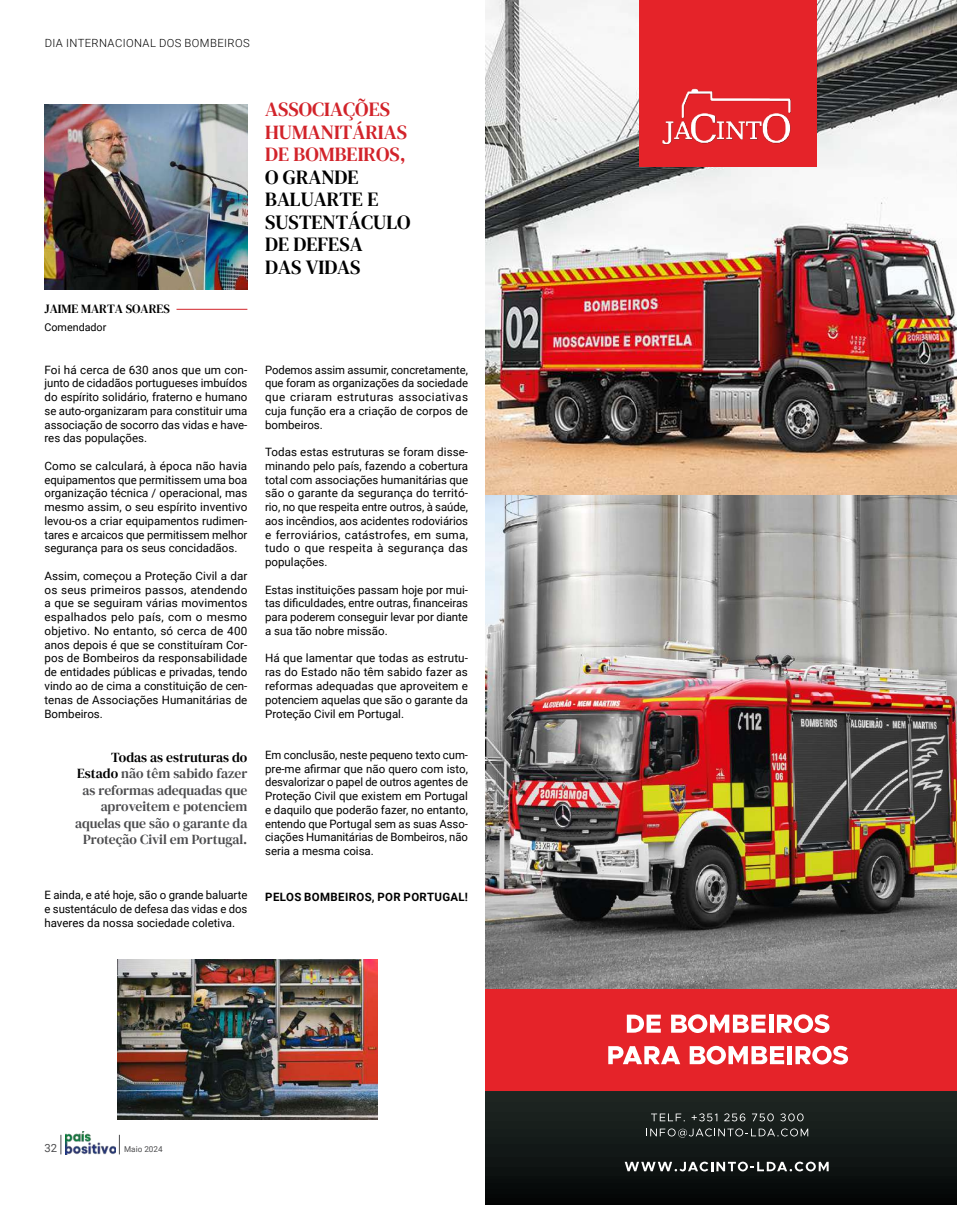
<style>
.page{position:relative;width:957px;height:1205px;background:#fff}
.page>*{position:absolute;margin:0;border:0;box-sizing:border-box;transform-origin:0 0}
.t1{font:20px/22.5px "DM Serif Text";color:#000}
.t2{font:20px/22.5px "DM Serif Text";color:#d2232a}
.t3{font:13.75px/16.5px "DM Serif Text";color:#4d4d4f;text-align:right}
.t4{font:12.5px "DM Serif Text";color:#000}
.t5{font:11.5px/13.8px "Roboto";color:#000;text-align:justify}
.t6{font:700 11.5px "Roboto";letter-spacing:.035em;color:#000}
.t7{font:300 11.25px "Roboto";letter-spacing:.035em;color:#000}
.t8{font:11.25px "Roboto";color:#4d4d4f}
.t9{font:10.75px "Roboto";color:#000}
.t10{font:8.12px "Roboto";color:#4d4d4f}
.s1{color:#000}
</style>
<div class="page">
<img style="left:65px;top:1132px;width:51px;height:22px">
<svg style="left:61px;top:1135px;width:1px;height:19px"></svg>
<svg style="left:119px;top:1135px;width:1px;height:19px"></svg>
<img style="left:486px;top:0;width:471px;height:989px">
<div style="left:639px;top:0;width:177px;height:166px;background:#e52329"></div>
<img style="left:662px;top:88px;width:129px;height:57px">
<svg style="left:486px;top:1090px;width:471px;height:115px;background:#141716"></svg>
<svg style="left:651px;top:1113px;width:34px;height:8px"></svg>
<svg style="left:691px;top:1113px;width:26px;height:8px"></svg>
<svg style="left:724px;top:1113px;width:21px;height:8px"></svg>
<svg style="left:752px;top:1113px;width:22px;height:8px"></svg>
<svg style="left:780px;top:1113px;width:23px;height:8px"></svg>
<svg style="left:646px;top:1128px;width:162px;height:9px"></svg>
<svg style="left:625px;top:1161px;width:203px;height:10px"></svg>
<div style="left:486px;top:989px;width:471px;height:101px;background:#e52329"></div>
<svg style="left:627px;top:1014px;width:34px;height:18px"></svg>
<svg style="left:671px;top:1014px;width:94px;height:19px"></svg>
<hr style="left:769px;top:1014px;width:4px;height:18px;background:#fff">
<svg style="left:777px;top:1014px;width:52px;height:19px"></svg>
<svg style="left:608px;top:1046px;width:72px;height:18px"></svg>
<svg style="left:689px;top:1046px;width:95px;height:18px"></svg>
<div style="left:787px;top:1046px;width:5px;height:18px;background:#fff"></div>
<svg style="left:795px;top:1046px;width:53px;height:18px"></svg>
<img style="left:44px;top:104px;width:203px;height:185px">
<hr style="left:176px;top:309px;width:71px;height:1px;background:#d2232a">
<img style="left:118px;top:959px;width:259px;height:161px">
<p class="t7" style="left:45px;top:36px;width:207px">DIA INTERNACIONAL DOS BOMBEIROS</p>
<p class="t4" style="left:44px;top:302px;width:127px">JAIME MARTA SOARES</p>
<p class="t9" style="left:44px;top:320px;width:63px">Comendador</p>
<p class="t5" style="left:44px;top:362px;width:204px">Foi há cerca de 630 anos que um con&shy;junto de cidadãos portugueses imbuídos do espírito solidário, fraterno e humano se auto-organizaram para constituir uma associação de socorro das vidas e have&shy;res das populações.</p>
<p class="t5" style="left:44px;top:458px;width:204px">Como se calculará, à época não havia equipamentos que permitissem uma boa organização técnica / operacional, mas mesmo assim, o seu espírito inventivo levou-os a criar equipamentos rudimen&shy;tares e arcaicos que permitissem melhor segurança para os seus concidadãos.</p>
<p class="t5" style="left:44px;top:568px;width:204px">Assim, começou a Proteção Civil a dar os seus primeiros passos, atendendo a que se seguiram várias movimentos espalhados pelo país, com o mesmo objetivo. No entanto, só cerca de 400 anos depois é que se constituíram Cor&shy;pos de Bombeiros da responsabilidade de entidades públicas e privadas, tendo vindo ao de cima a constituição de cen&shy;tenas de Associações Humanitárias de Bombeiros.</p>
<p class="t3" style="left:75px;top:749px;width:174px"><span class="s1">Todas as estruturas do<br>Estado</span> não têm sabido fazer as reformas adequadas que aproveitem e potenciem aquelas que são o garante da<br>Proteção Civil em Portugal.</p>
<p class="t5" style="left:44px;top:887px;width:204px">E ainda, e até hoje, são o grande baluarte e sustentáculo de defesa das vidas e dos haveres da nossa sociedade coletiva.</p>
<h1 class="t2" style="left:265px;top:98px;width:144px">ASSOCIAÇÕES<br>HUMANITÁRIAS<br>DE BOMBEIROS,</h1>
<h1 class="t1" style="left:265px;top:166px;width:147px">O GRANDE<br>BALUARTE E<br>SUSTENTÁCULO<br>DE DEFESA<br>DAS VIDAS</h1>
<p class="t5" style="left:265px;top:362px;width:204px">Podemos assim assumir, concretamente, que foram as organizações da sociedade que criaram estruturas associativas cuja função era a criação de corpos de bombeiros.</p>
<p class="t5" style="left:265px;top:445px;width:204px">Todas estas estruturas se foram disse&shy;minando pelo país, fazendo a cobertura total com associações humanitárias que são o garante da segurança do territó&shy;rio, no que respeita entre outros, à saúde, aos incêndios, aos acidentes rodoviários e ferroviários, catástrofes, em suma, tudo o que respeita à segurança das populações.</p>
<p class="t5" style="left:265px;top:582px;width:204px">Estas instituições passam hoje por mui&shy;tas dificuldades, entre outras, financeiras para poderem conseguir levar por diante a sua tão nobre missão.</p>
<p class="t5" style="left:265px;top:651px;width:204px">Há que lamentar que todas as estrutu&shy;ras do Estado não têm sabido fazer as reformas adequadas que aproveitem e potenciem aquelas que são o garante da Proteção Civil em Portugal.</p>
<p class="t5" style="left:265px;top:747px;width:204px">Em conclusão, neste pequeno texto cum&shy;pre-me afirmar que não quero com isto, desvalorizar o papel de outros agentes de Proteção Civil que existem em Portugal e daquilo que poderão fazer, no entanto, entendo que Portugal sem as suas Asso&shy;ciações Humanitárias de Bombeiros, não seria a mesma coisa.</p>
<p class="t6" style="left:265px;top:889px;width:204px">PELOS BOMBEIROS, POR PORTUGAL!</p>
<p class="t8" style="left:44px;top:1139px;width:14px">32</p>
<p class="t10" style="left:124px;top:1143px;width:40px">Maio 2024</p>
</div>
